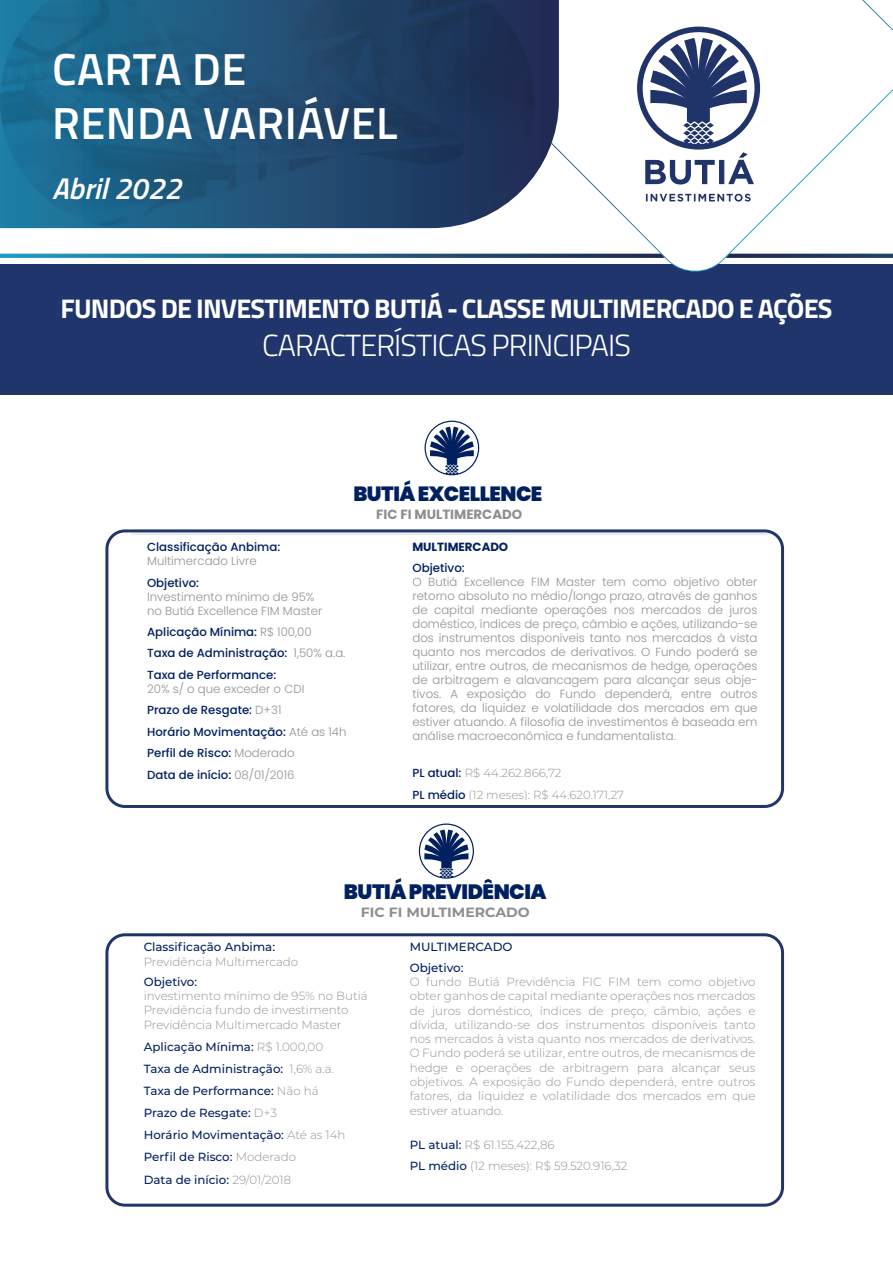
<style>
.page{position:relative;width:893px;height:1263px;background:#fff}
.page>*{position:absolute;margin:0;border:0;box-sizing:border-box;transform-origin:0 0}
.t1{font:600 45px "Titillium Web";letter-spacing:.01em;color:#fff}
.t2{font:300 30.6px "Titillium Web";letter-spacing:-.03em;color:#fff}
.t3{font:italic 600 30px "Titillium Web";color:#fff}
.t4{font:700 27px "Titillium Web";letter-spacing:-.03em;color:#fff}
.t5{font:900 20.7px "Poppins";letter-spacing:-.025em;color:#002060}
.t6{font:900 20.55px "Poppins";letter-spacing:-.025em;color:#002060}
.t7{font:700 13.35px "Poppins";color:#8e8e8e}
.t8{font:700 13.35px "Montserrat";color:#8e8e8e;scale:1.05 1}
.t9{font:300 11.85px/14.2px "Montserrat";color:#939393}
.t10{font:500 11.85px/22.2px "Montserrat";color:#002060}
.t11{font:700 11.85px/20.2px "Poppins";color:#002060}
.t12{font:300 11.7px/14.1px "Poppins";color:#939393}
.t13{font:500 11.7px/21.5px "Poppins";color:#002060}
.t14{font:300 11.7px/21.9px "Montserrat";color:#939393}
.s1{font-weight:300;color:#939393}
.s2{font-weight:500;color:#002060}
.s3{font-weight:500}
.s4{font-family:"Poppins";font-weight:500;color:#002060}
</style>
<div class="page">
<div style="left:0;top:265px;width:893px;height:130px;background:#20356b"></div>
<div style="left:425px;top:421px;width:54px;height:54px;border:1px solid #002060;border-radius:50%"></div>
<svg style="left:430px;top:427px;width:44px;height:47px"></svg>
<svg style="left:132px;top:533px;width:638px;height:2px"></svg>
<div style="left:105px;top:529px;width:679px;height:279px;border:3px solid #20356b;border-radius:18px"></div>
<svg style="left:549px;top:0;width:344px;height:272px"></svg>
<svg style="left:0;top:0;width:559px;height:228px;background:#265479"></svg>
<svg style="left:637px;top:27px;width:123px;height:175px"></svg>
<svg style="left:0;top:254px;width:665px;height:4px;background:#256389"></svg>
<svg style="left:726px;top:254px;width:167px;height:4px"></svg>
<div style="left:419px;top:823px;width:55px;height:56px;border:1px solid #002060;border-radius:50%"></div>
<svg style="left:424px;top:829px;width:44px;height:49px"></svg>
<div style="left:105px;top:933px;width:679px;height:274px;border:3px solid #20356b;border-radius:18px"></div>
<p class="t1" style="left:52px;top:35px;width:196px">CARTA DE</p>
<p class="t1" style="left:52px;top:89px;width:347px">RENDA VARIÁVEL</p>
<p class="t3" style="left:52px;top:166px;width:131px">Abril 2022</p>
<p class="t4" style="left:60px;top:288px;width:773px">FUNDOS DE INVESTIMENTO BUTIÁ - CLASSE MULTIMERCADO E AÇÕES</p>
<p class="t2" style="left:262px;top:323px;width:370px">CARACTERÍSTICAS PRINCIPAIS</p>
<p class="t6" style="left:353px;top:482px;width:191px">BUTIÁ EXCELLENCE</p>
<p class="t7" style="left:376px;top:507px;width:148px">FIC FI MULTIMERCADO</p>
<p class="t13" style="left:147px;top:540px;width:135px;line-height:14.1px">Classificação Anbima:<br><span class="s1">Multimercado Livre</span></p>
<p class="t12" style="left:147px;top:575px;width:177px"><span class="s2">Objetivo:<br></span>Investimento mínimo de 95% no Butiá Excellence FIM Master</p>
<p class="t13" style="left:147px;top:621px;width:200px">Aplicação Mínima: <span class="s1">R$ 100,00<br></span>Taxa de Administração: <span class="s1">1,50% a.a.<br></span>Taxa de Performance:</p>
<p class="t13" style="left:147px;top:678px;width:201px"><span class="s1">20% s/ o que exceder o CDI<br></span>Prazo de Resgate: <span class="s1">D+31<br></span>Horário Movimentação: <span class="s1">Até as 14h<br></span>Perfil de Risco: <span class="s1">Moderado<br></span>Data de início: <span class="s1">08/01/2016</span></p>
<p class="t11" style="left:412px;top:537px;width:97px">MULTIMERCADO<br><span class="s3">Objetivo:</span></p>
<p class="t12" style="left:412px;top:574px;width:347px;text-align:justify">O Butiá Excellence FIM Master tem como objetivo obter retorno absoluto no médio/longo prazo, através de ganhos de capital mediante operações nos mercados de juros doméstico, índices de preço, câmbio e ações, utilizando-se dos instrumentos disponíveis tanto nos mercados à vista quanto nos mercados de derivativos. O Fundo poderá se utilizar, entre outros, de mecanismos de hedge, operações de arbitragem e alavancagem para alcançar seus obje&shy;tivos. A exposição do Fundo dependerá, entre outros fatores, da liquidez e volatilidade dos mercados em que estiver atuando. A filosofia de investimentos é baseada em análise macroeconômica e fundamentalista.</p>
<p class="t14" style="left:412px;top:761px;width:213px"><span class="s4">PL atual:</span> R$ 44.262.866,72<br><span class="s4">PL médio</span> (12 meses): R$ 44.620.171,27</p>
<p class="t5" style="left:344px;top:880px;width:204px">BUTIÁ PREVIDÊNCIA</p>
<p class="t8" style="left:361px;top:902px;width:163px">FIC FI MULTIMERCADO</p>
<p class="t9" style="left:144px;top:939px;width:156px"><span class="s2">Classificação Anbima:<br></span>Previdência Multimercado</p>
<p class="t9" style="left:144px;top:974px;width:226px"><span class="s2">Objetivo:<br></span>investimento mínimo de 95% no Butiá<br>Previdência fundo de investimento<br>Previdência Multimercado Master</p>
<p class="t10" style="left:144px;top:1035px;width:203px">Aplicação Mínima: <span class="s1">R$ 1.000,00<br></span>Taxa de Administração: <span class="s1">1,6% a.a.<br></span>Taxa de Performance: <span class="s1">Não há<br></span>Prazo de Resgate: <span class="s1">D+3<br></span>Horário Movimentação: <span class="s1">Até as 14h<br></span>Perfil de Risco: <span class="s1">Moderado<br></span>Data de início: <span class="s1">29/01/2018</span></p>
<p class="t10" style="left:410px;top:936px;width:104px;line-height:20.4px">MULTIMERCADO<br>Objetivo:</p>
<p class="t9" style="left:410px;top:974px;width:347px;text-align:justify">O fundo Butiá Previdência FIC FIM tem como objetivo obter ganhos de capital mediante operações nos mercados de juros doméstico, índices de preço, câmbio, ações e dívida, utilizando-se dos instrumentos disponíveis tanto nos mercados à vista quanto nos mercados de derivativos.<br>O Fundo poderá se utilizar, entre outros, de mecanismos de hedge e operações de arbitragem para alcançar seus objetivos. A exposição do Fundo dependerá, entre outros fatores, da liquidez e volatilidade dos mercados em que estiver atuando.</p>
<p class="t9" style="left:410px;top:1134px;width:219px;line-height:20.4px"><span class="s2">PL atual:</span> R$ 61.155.422,86<br><span class="s2">PL médio</span> (12 meses): R$ 59.520.916,32</p>
</div>
